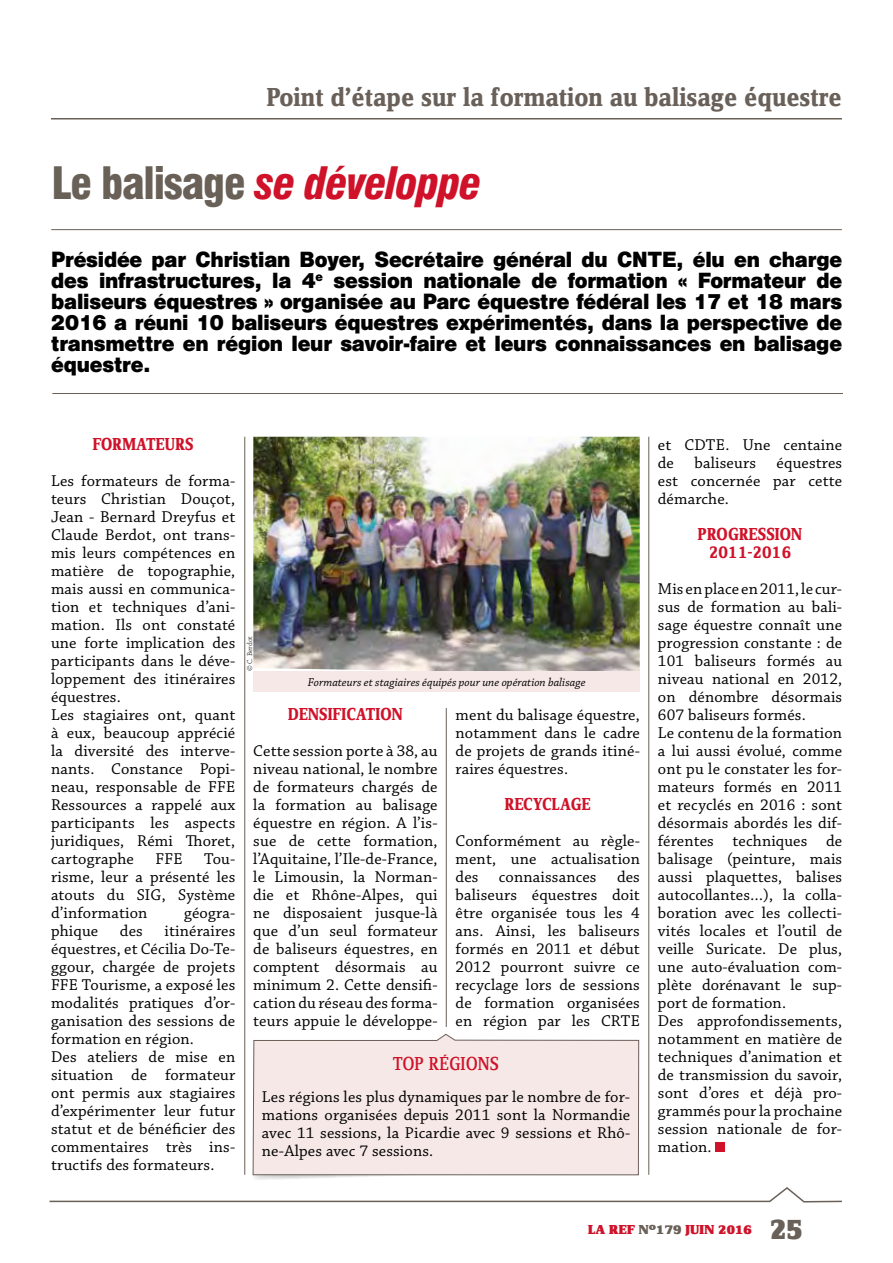
<style>
.page{position:relative;width:893px;height:1263px;background:#fff}
.page>*{position:absolute;margin:0;border:0;box-sizing:border-box;transform-origin:0 0}
.t1{font:italic 900 condensed 43.5px "Swiss 721 BT";letter-spacing:-.03em;color:#cf1229}
.t2{font:30px "Zine Serif Dis Black Roman Tf";color:#696059}
.t3{font:27px "Zine Serif Dis Bold Roman Tf";color:#696059}
.t4{font:19.5px/21px "Swiss 721 BT Black No 2";letter-spacing:-.01em;color:#000;text-align:justify}
.t5{font:19.5px "Zine Serif Dis";color:#cf1229}
.t6{font:18px/18px "Zine Serif Dis Bold Roman Tf";letter-spacing:.01em;color:#cf1229;text-align:center;scale:.95 1}
.t7{font:16.5px/18px "Chaparral Pro";letter-spacing:.01em;color:#000;text-align:justify}
.t8{font:13.5px "Zine Serif Dis Black Roman Tf";letter-spacing:.01em;color:#cf1229;scale:1.1 1}
.t9{font:italic 12px "Chaparral Pro";color:#000}
.t10{font:300 7.5px "Chaparral Pro";color:#000}
.s1{font-style:normal;color:#696058}
.s2{color:#696058}
</style>
<div class="page">
<hr style="left:51px;top:118px;width:791px;height:1px;background:#696058">
<hr style="left:51px;top:229px;width:791px;height:1px;background:#696058">
<hr style="left:52px;top:393px;width:791px;height:1px;background:#696058">
<div style="left:715px;top:1143px;width:10px;height:9px;background:#cf1229"></div>
<hr style="left:244px;top:437px;width:1px;height:738px;background:#696058">
<hr style="left:446px;top:708px;width:1px;height:319px;background:#696058">
<hr style="left:648px;top:437px;width:1px;height:738px;background:#696058">
<img style="left:253px;top:437px;width:387px;height:234px">
<svg style="left:49px;top:1149px;width:793px;height:54px"></svg>
<svg style="left:252px;top:1033px;width:388px;height:143px"></svg>
<div style="left:253px;top:671px;width:387px;height:21px;background:#f5e8e6"></div>
<h3 class="t3" style="left:267px;top:84px;width:577px">Point d’étape sur la formation au balisage équestre</h3>
<h1 class="t1" style="left:52px;top:157px;width:431px"><span class="s1">Le balisage</span> se développe</h1>
<p class="t4" style="left:51px;top:248px;width:792px">Présidée par Christian Boyer, Secrétaire général du CNTE, élu en charge des infrastructures, la 4<sup>e</sup> session nationale de formation « Formateur de baliseurs équestres » organisée au Parc équestre fédéral les 17 et 18 mars 2016 a réuni 10 baliseurs équestres expérimentés, dans la perspective de transmettre en région leur savoir-faire et leurs connaissances en balisage équestre.</p>
<p class="t6" style="left:93px;top:436px;width:107px">FORMATEURS</p>
<p class="t7" style="left:51px;top:472px;width:186px;text-align:left">Les formateurs de forma&shy;teurs Christian Douçot,<br>Jean - Bernard Dreyfus et<br>Claude Berdot, ont trans&shy;mis leurs compétences en matière de topographie, mais aussi en communica&shy;tion et techniques d’ani&shy;mation. Ils ont constaté une forte implication des participants dans le déve&shy;loppement des itinéraires équestres.<br>Les stagiaires ont, quant à eux, beaucoup apprécié la diversité des interve&shy;nants. Constance Popi&shy;neau, responsable de FFE<br>Ressources a rappelé aux participants les aspects juridiques, Rémi Thoret, cartographe</p>
<p class="t7" style="left:51px;top:850px;width:186px;text-indent:153px">Tou&shy;risme, leur a présenté les atouts du SIG, Système d’information</p>
<p class="t7" style="left:155px;top:850px;width:29px">FFE</p>
<p class="t7" style="left:184px;top:904px;width:53px">géogra-</p>
<p class="t7" style="left:51px;top:922px;width:49px">phique</p>
<p class="t7" style="left:120px;top:922px;width:24px">des</p>
<p class="t7" style="left:51px;top:922px;width:186px;text-align:left;text-indent:114px">itinéraires équestres, et Cécilia Do-Te&shy;ggour, chargée de projets<br>FFE Tourisme, a exposé les modalités pratiques d’or&shy;ganisation des sessions de formation en région.<br>Des ateliers de mise en situation de formateur ont permis aux stagiaires d’expérimenter leur futur statut et de bénéficier des commentaires très ins&shy;tructifs des formateurs.</p>
<p class="t10" style="left:246px;top:671px;width:37px;rotate:-90deg">© C. Berdot</p>
<p class="t9" style="left:308px;top:675px;width:279px">Formateurs et stagiaires équipés pour une opération balisage</p>
<p class="t6" style="left:288px;top:706px;width:122px">DENSIFICATION</p>
<p class="t7" style="left:253px;top:742px;width:186px">Cette session porte à 38, au niveau national, le nombre de formateurs chargés de la formation au balisage équestre en région. A l’is&shy;sue de cette formation, l’Aquitaine, l’Ile-de-France, le Limousin, la Norman&shy;die et Rhône-Alpes, qui ne disposaient jusque-là que d’un seul formateur de baliseurs équestres, en comptent désormais au minimum 2. Cette densifi&shy;cation du réseau des forma&shy;teurs appuie le développe-</p>
<p class="t7" style="left:456px;top:706px;width:186px">ment du balisage équestre, notamment dans le cadre de projets de grands itiné&shy;raires équestres.</p>
<p class="t6" style="left:505px;top:796px;width:92px">RECYCLAGE</p>
<p class="t7" style="left:456px;top:832px;width:186px">Conformément au règle&shy;ment, une actualisation des connaissances des baliseurs équestres doit être organisée tous les 4 ans. Ainsi, les baliseurs formés en 2011 et début 2012 pourront suivre ce recyclage lors de sessions de formation organisées en région par les CRTE</p>
<p class="t5" style="left:393px;top:1054px;width:108px">TOP RÉGIONS</p>
<p class="t7" style="left:262px;top:1088px;width:370px">Les régions les plus dynamiques par le nombre de for&shy;mations organisées depuis 2011 sont la Normandie avec 11 sessions, la Picardie avec 9 sessions et Rhô&shy;ne-Alpes avec 7 sessions.</p>
<p class="t7" style="left:658px;top:436px;width:186px">et CDTE. Une centaine de</p>
<p class="t7" style="left:695px;top:454px;width:63px">baliseurs</p>
<p class="t7" style="left:658px;top:454px;width:186px;text-indent:119px">équestres est concernée par cette démarche.</p>
<p class="t6" style="left:698px;top:526px;width:111px">PROGRESSION<br>2011-2016</p>
<p class="t7" style="left:658px;top:580px;width:186px;text-align:left">Mis en place en 2011, le cur&shy;sus de formation au bali&shy;sage équestre connaît une progression constante : de<br>101 baliseurs formés au niveau national en 2012, on dénombre désormais<br>607 baliseurs formés.<br>Le contenu de la formation a lui aussi évolué, comme ont pu le constater les for&shy;mateurs formés en 2011 et recyclés en 2016 : sont désormais abordés les dif&shy;férentes techniques de balisage (peinture, mais aussi plaquettes, balises autocollantes…), la colla&shy;boration avec les collecti&shy;vités locales et l’outil de veille Suricate. De plus, une auto-évaluation com&shy;plète dorénavant le sup&shy;port de formation.<br>Des approfondissements, notamment en matière de techniques d’animation et de transmission du savoir, sont d’ores et déjà pro&shy;grammés pour la prochaine session nationale de for&shy;mation.</p>
<p class="t8" style="left:588px;top:1222px;width:150px">LA REF <span class="s2">N°179</span> JUIN 2016</p>
<h2 class="t2" style="left:769px;top:1213px;width:35px">25</h2>
</div>
